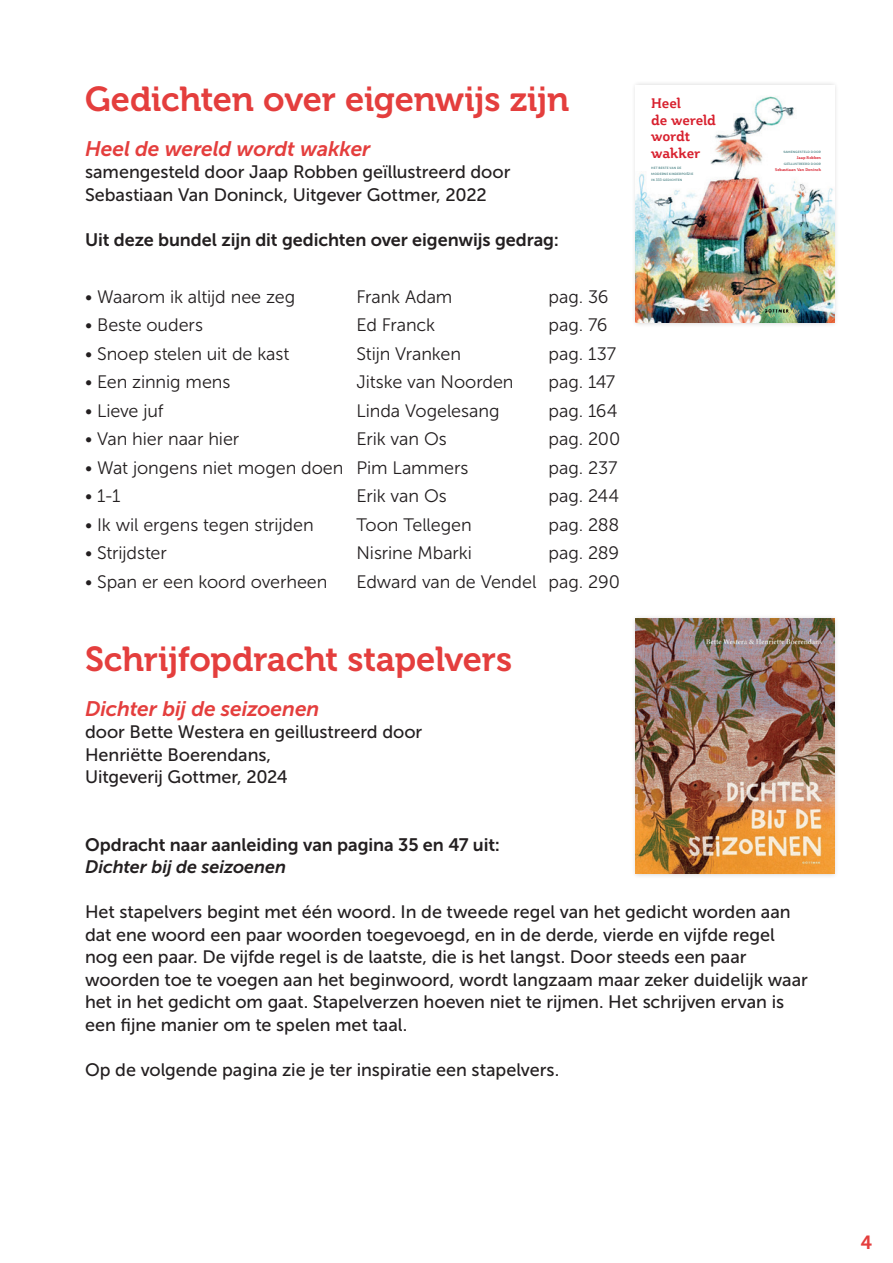
<style>
.page{position:relative;width:893px;height:1263px;background:#fff}
.page>*{position:absolute;margin:0;border:0;box-sizing:border-box;transform-origin:0 0}
.t1{font:34.5px "Museo 700";letter-spacing:-.01em;color:#e43e3d}
.t2{font:italic 21px "Museo Sans 700";letter-spacing:-.005em;color:#e43e3d}
.t3{font:18.9px "Museo 700";color:#e43e3d}
.t4{font:18px/22.5px "Museo Sans 500";letter-spacing:-.005em;color:#231f20}
.t5{font:18px "Museo Sans 300";letter-spacing:-.005em;color:#231f20}
.t6{font:18px "Museo Sans 700";letter-spacing:-.005em;color:#231f20}
.t7{font:italic 18px "Museo Sans 700";letter-spacing:-.005em;color:#231f20}
.t8{font:700 13.8px/16.4px "Plume";letter-spacing:-.015em;color:#d8202e}
.t9{font:3.9px/5.8px "Sofia Pro";color:#417b7e}
.t10{font:700 3.9px "Plume";color:#d8202e}
</style>
<div class="page">
<div style="left:631px;top:80px;width:208px;height:247px;background:#231f20;opacity:.2"></div>
<img style="left:636px;top:85px;width:198px;height:238px">
<img style="left:765px;top:308px;width:25px;height:9px">
<div style="left:631px;top:614px;width:208px;height:265px;background:#231f20;opacity:.2"></div>
<img style="left:636px;top:619px;width:198px;height:255px">
<h1 class="t1" style="left:85px;top:80px;width:486px">Gedichten over eigenwijs zijn</h1>
<p class="t2" style="left:85px;top:137px;width:287px">Heel de wereld wordt wakker</p>
<p class="t4" style="left:85px;top:161px;width:427px">samengesteld door Jaap Robben geïllustreerd door<br>Sebastiaan Van Doninck, Uitgever Gottmer, 2022</p>
<p class="t6" style="left:85px;top:230px;width:476px">Uit deze bundel zijn dit gedichten over eigenwijs gedrag:</p>
<p class="t5" style="left:85px;top:287px;width:212px">• Waarom ik altijd nee zeg</p>
<p class="t5" style="left:357px;top:287px;width:97px">Frank Adam</p>
<p class="t5" style="left:549px;top:287px;width:62px">pag. 36</p>
<p class="t5" style="left:85px;top:316px;width:119px">• Beste ouders</p>
<p class="t5" style="left:357px;top:316px;width:80px">Ed Franck</p>
<p class="t5" style="left:549px;top:316px;width:60px">pag. 76</p>
<p class="t5" style="left:85px;top:344px;width:206px">• Snoep stelen uit de kast</p>
<p class="t5" style="left:357px;top:344px;width:106px">Stijn Vranken</p>
<p class="t5" style="left:549px;top:344px;width:69px">pag. 137</p>
<p class="t5" style="left:85px;top:373px;width:147px">• Een zinnig mens</p>
<p class="t5" style="left:357px;top:373px;width:159px">Jitske van Noorden</p>
<p class="t5" style="left:549px;top:373px;width:68px">pag. 147</p>
<p class="t5" style="left:85px;top:401px;width:80px">• Lieve juf</p>
<p class="t5" style="left:357px;top:401px;width:144px">Linda Vogelesang</p>
<p class="t5" style="left:549px;top:401px;width:70px">pag. 164</p>
<p class="t5" style="left:85px;top:429px;width:156px">• Van hier naar hier</p>
<p class="t5" style="left:357px;top:429px;width:92px">Erik van Os</p>
<p class="t5" style="left:549px;top:429px;width:73px">pag. 200</p>
<p class="t5" style="left:85px;top:458px;width:385px">• Wat jongens niet mogen doen Pim Lammers</p>
<p class="t5" style="left:549px;top:458px;width:71px">pag. 237</p>
<p class="t5" style="left:85px;top:486px;width:37px">• 1-1</p>
<p class="t5" style="left:357px;top:486px;width:92px">Erik van Os</p>
<p class="t5" style="left:549px;top:486px;width:72px">pag. 244</p>
<p class="t5" style="left:85px;top:515px;width:230px">• Ik wil ergens tegen strijden</p>
<p class="t5" style="left:357px;top:515px;width:117px">Toon Tellegen</p>
<p class="t5" style="left:549px;top:515px;width:72px">pag. 288</p>
<p class="t5" style="left:85px;top:543px;width:83px">• Strijdster</p>
<p class="t5" style="left:357px;top:543px;width:117px">Nisrine Mbarki</p>
<p class="t5" style="left:549px;top:543px;width:72px">pag. 289</p>
<p class="t5" style="left:85px;top:572px;width:244px">• Span er een koord overheen</p>
<p class="t5" style="left:357px;top:572px;width:265px">Edward van de Vendel pag. 290</p>
<h1 class="t1" style="left:85px;top:640px;width:429px">Schrijfopdracht stapelvers</h1>
<p class="t2" style="left:85px;top:697px;width:236px">Dichter bij de seizoenen</p>
<p class="t4" style="left:85px;top:721px;width:339px">door Bette Westera en geillustreerd door<br>Henriëtte Boerendans,<br>Uitgeverij Gottmer, 2024</p>
<p class="t8" style="left:651px;top:95px;width:66px">Heel<br>de wereld wordt wakker</p>
<p class="t9" style="left:651px;top:165px;width:44px">Het beste van de moderne kinderpoëzie in 333 gedichten</p>
<p class="t9" style="left:783px;top:149px;width:39px">Samengesteld door</p>
<p class="t10" style="left:797px;top:155px;width:26px">Jaap Robben</p>
<p class="t9" style="left:784px;top:160px;width:39px">Geïllustreerd door</p>
<p class="t10" style="left:775px;top:167px;width:47px">Sebastiaan Van Doninck</p>
<p class="t6" style="left:85px;top:834px;width:416px">Opdracht naar aanleiding van pagina 35 en 47 uit:</p>
<p class="t7" style="left:85px;top:857px;width:203px">Dichter bij de seizoenen</p>
<p class="t4" style="left:85px;top:901px;width:724px">Het stapelvers begint met één woord. In de tweede regel van het gedicht worden aan dat ene woord een paar woorden toegevoegd, en in de derde, vierde en vijfde regel nog een paar. De vijfde regel is de laatste, die is het langst. Door steeds een paar woorden toe te voegen aan het beginwoord, wordt langzaam maar zeker duidelijk waar het in het gedicht om gaat. Stapelverzen hoeven niet te rijmen. Het schrijven ervan is een fijne manier om te spelen met taal.</p>
<p class="t4" style="left:85px;top:1058px;width:476px">Op de volgende pagina zie je ter inspiratie een stapelvers.</p>
<p class="t3" style="left:861px;top:1232px;width:13px">4</p>
</div>
